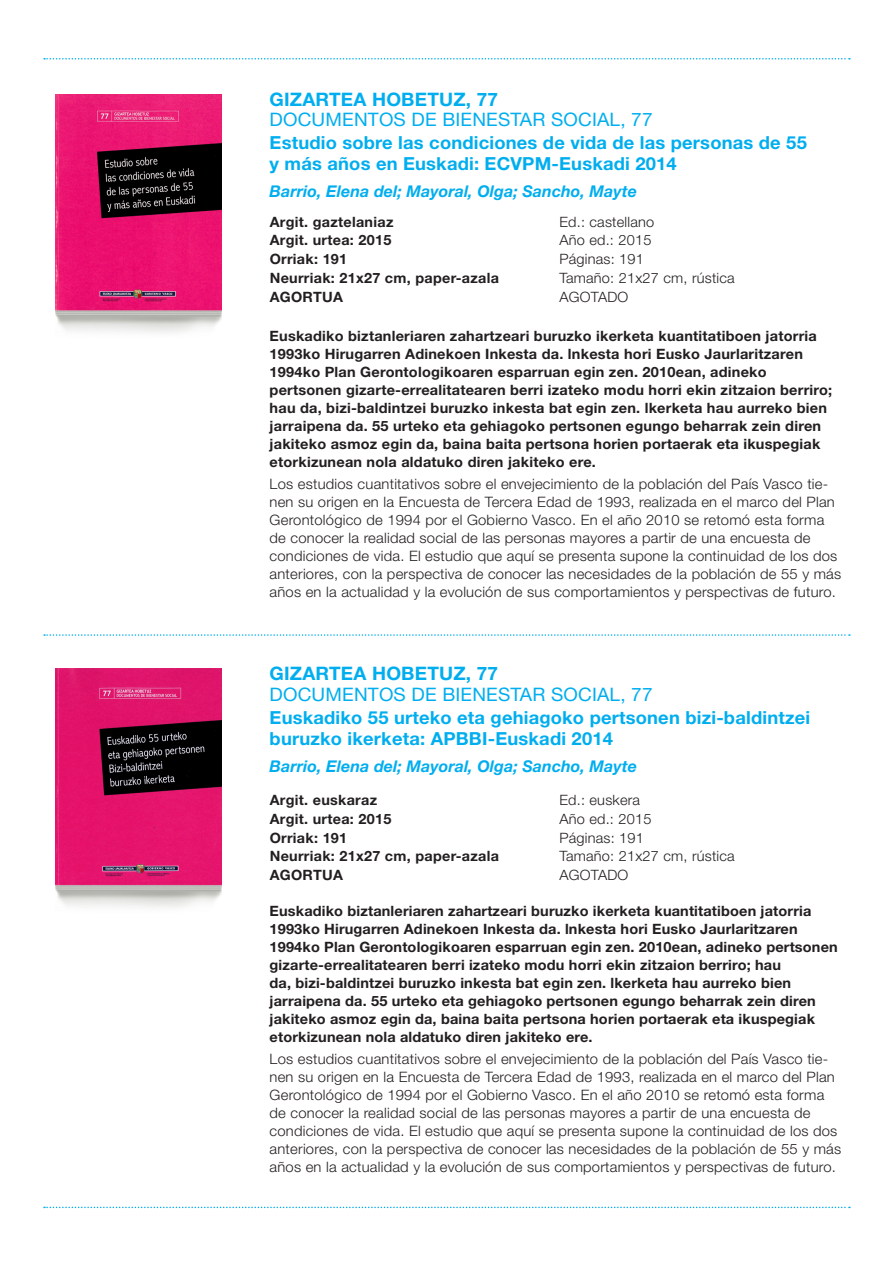
<style>
.page{position:relative;width:893px;height:1263px;background:#fff}
.page>*{position:absolute;margin:0;border:0;box-sizing:border-box;transform-origin:0 0}
.t1{font:18.6px "Helvetica Neue";letter-spacing:.01em;color:#00aeef}
.t2{font:700 18.6px "Helvetica Neue";letter-spacing:.01em;color:#00aeef}
.t3{font:700 18px/21px "Helvetica Neue";letter-spacing:.01em;color:#00aeef}
.t4{font:italic 700 16.2px "Helvetica Neue";letter-spacing:.005em;color:#00aeef}
.t5{font:300 14.4px/18px "Helvetica Neue";letter-spacing:.015em;color:#231f20}
.t6{font:700 14.25px/18px "Helvetica Neue";letter-spacing:.015em;color:#231f20}
.t7{font:300 14.25px/18.8px "Helvetica Neue";letter-spacing:.015em;color:#231f20}
</style>
<div class="page">
<img style="left:55px;top:94px;width:167px;height:239px">
<img style="left:55px;top:668px;width:167px;height:240px">
<svg style="left:44px;top:58px;width:806px;height:2px"></svg>
<svg style="left:44px;top:634px;width:806px;height:2px"></svg>
<svg style="left:44px;top:1206px;width:806px;height:2px"></svg>
<h1 class="t2" style="left:270px;top:87px;width:230px">GIZARTEA HOBETUZ, 77</h1>
<h1 class="t1" style="left:270px;top:109px;width:384px">DOCUMENTOS DE BIENESTAR SOCIAL, 77</h1>
<p class="t3" style="left:270px;top:132px;width:539px">Estudio sobre las condiciones de vida de las personas de 55 y más años en Euskadi: ECVPM-Euskadi 2014</p>
<p class="t4" style="left:270px;top:181px;width:369px">Barrio, Elena del; Mayoral, Olga; Sancho, Mayte</p>
<p class="t6" style="left:270px;top:212px;width:231px;line-height:18.8px">Argit. gaztelaniaz<br>Argit. urtea: 2015<br>Orriak: 191<br>Neurriak: 21x27 cm, paper-azala<br>AGORTUA</p>
<p class="t7" style="left:559px;top:212px;width:177px">Ed.: castellano<br>Año ed.: 2015<br>Páginas: 191<br>Tamaño: 21x27 cm, rústica<br>AGOTADO</p>
<p class="t6" style="left:270px;top:326px;width:564px">Euskadiko biztanleriaren zahartzeari buruzko ikerketa kuantitatiboen jatorria 1993ko Hirugarren Adinekoen Inkesta da. lnkesta hori Eusko Jaurlaritzaren 1994ko Plan Gerontologikoaren esparruan egin zen. 2010ean, adineko pertsonen gizarte-errealitatearen berri izateko modu horri ekin zitzaion berriro; hau da, bizi-baldintzei buruzko inkesta bat egin zen. lkerketa hau aurreko bien jarraipena da. 55 urteko eta gehiagoko pertsonen egungo beharrak zein diren jakiteko asmoz egin da, baina baita pertsona horien portaerak eta ikuspegiak etorkizunean nola aldatuko diren jakiteko ere.</p>
<p class="t5" style="left:270px;top:474px;width:573px">Los estudios cuantitativos sobre el envejecimiento de la población del País Vasco tie&shy;nen su origen en la Encuesta de Tercera Edad de 1993, realizada en el marco del Plan Gerontológico de 1994 por el Gobierno Vasco. En el año 2010 se retomó esta forma de conocer la realidad social de las personas mayores a partir de una encuesta de condiciones de vida. El estudio que aquí se presenta supone la continuidad de los dos anteriores, con la perspectiva de conocer las necesidades de la población de 55 y más años en la actualidad y la evolución de sus comportamientos y perspectivas de futuro.</p>
<h1 class="t2" style="left:270px;top:662px;width:230px">GIZARTEA HOBETUZ, 77</h1>
<h1 class="t1" style="left:270px;top:683px;width:384px">DOCUMENTOS DE BIENESTAR SOCIAL, 77</h1>
<p class="t3" style="left:270px;top:706px;width:542px">Euskadiko 55 urteko eta gehiagoko pertsonen bizi-baldintzei buruzko ikerketa: APBBI-Euskadi 2014</p>
<p class="t4" style="left:270px;top:756px;width:369px">Barrio, Elena del; Mayoral, Olga; Sancho, Mayte</p>
<p class="t6" style="left:270px;top:790px;width:231px;line-height:18.8px">Argit. euskaraz<br>Argit. urtea: 2015<br>Orriak: 191<br>Neurriak: 21x27 cm, paper-azala<br>AGORTUA</p>
<p class="t7" style="left:559px;top:790px;width:177px">Ed.: euskera<br>Año ed.: 2015<br>Páginas: 191<br>Tamaño: 21x27 cm, rústica<br>AGOTADO</p>
<p class="t6" style="left:270px;top:901px;width:570px">Euskadiko biztanleriaren zahartzeari buruzko ikerketa kuantitatiboen jatorria 1993ko Hirugarren Adinekoen Inkesta da. lnkesta hori Eusko Jaurlaritzaren 1994ko Plan Gerontologikoaren esparruan egin zen. 2010ean, adineko pertsonen gizarte-errealitatearen berri izateko modu horri ekin zitzaion berriro; hau<br>da, bizi-baldintzei buruzko inkesta bat egin zen. lkerketa hau aurreko bien jarraipena da. 55 urteko eta gehiagoko pertsonen egungo beharrak zein diren jakiteko asmoz egin da, baina baita pertsona horien portaerak eta ikuspegiak etorkizunean nola aldatuko diren jakiteko ere.</p>
<p class="t5" style="left:270px;top:1050px;width:573px">Los estudios cuantitativos sobre el envejecimiento de la población del País Vasco tie&shy;nen su origen en la Encuesta de Tercera Edad de 1993, realizada en el marco del Plan Gerontológico de 1994 por el Gobierno Vasco. En el año 2010 se retomó esta forma de conocer la realidad social de las personas mayores a partir de una encuesta de condiciones de vida. El estudio que aquí se presenta supone la continuidad de los dos anteriores, con la perspectiva de conocer las necesidades de la población de 55 y más años en la actualidad y la evolución de sus comportamientos y perspectivas de futuro.</p>
</div>
